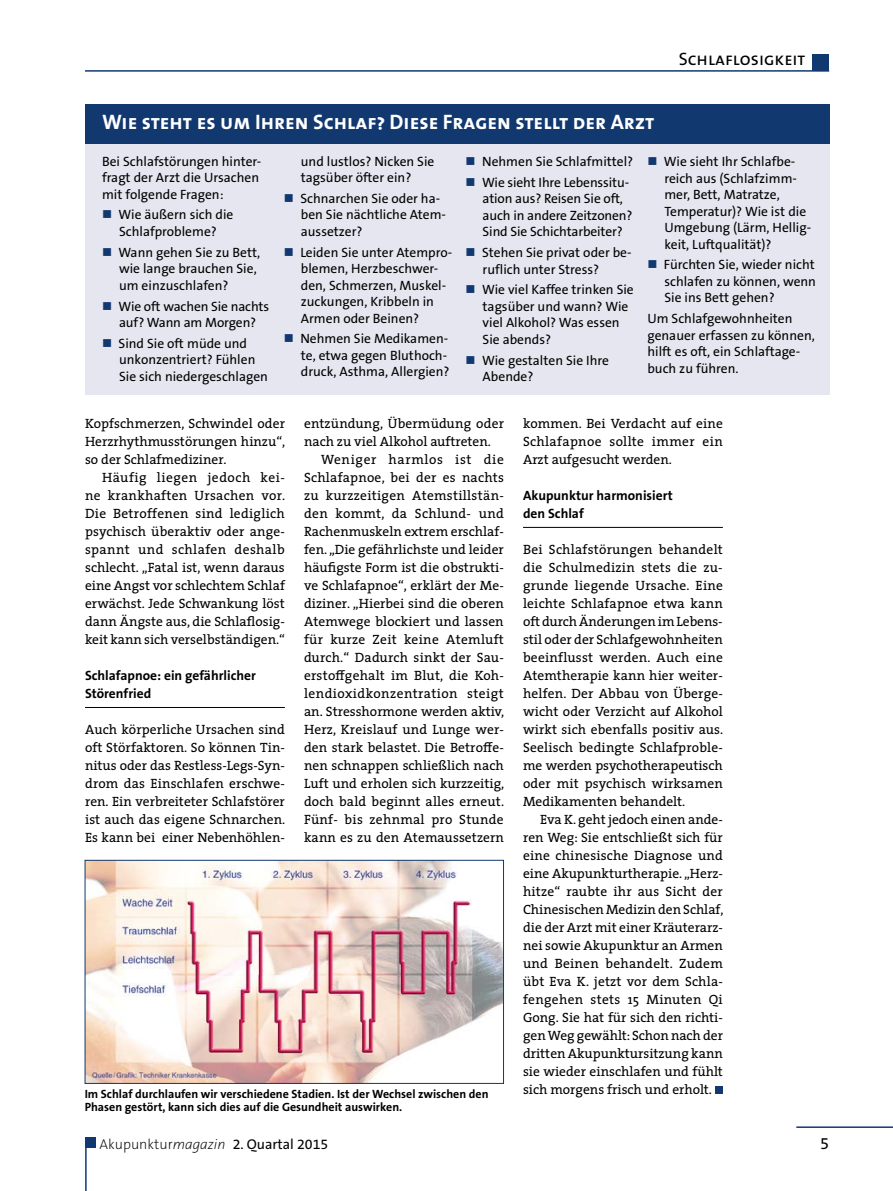
<style>
.page{position:relative;width:893px;height:1191px;background:#fff}
.page>*{position:absolute;margin:0;border:0;box-sizing:border-box;transform-origin:0 0}
.t1{font:700 21px "Aku Mag Caps";color:#fff}
.t2{font:18px "Aku Mag Caps";color:#000}
.t3{font:16.5px "The Sans B5 Plain";color:#000}
.t4{font:14.25px "The Sans B5 Plain";color:#000}
.t5{font:13.5px/18px "The Serif";letter-spacing:.005em;color:#000;text-align:justify}
.t6{font:13.5px/16.5px "The Sans B5 Plain";color:#000}
.t7{font:700 13.5px/18px "The Sans B7";color:#000}
.t8{font:13.5px "The Serif";letter-spacing:.035em;color:#000}
.t9{font:13.5px "The Serif";letter-spacing:.025em;color:#000}
.t10{font:13.5px "The Serif";letter-spacing:.045em;color:#000}
.t11{font:700 12px/13.5px "The Sans B7";color:#000}
.s1{color:#123870}
.s2{font-family:"The Sans B2";font-weight:200}
.s3{font-family:"The Sans B2";font-weight:200;font-style:italic}
</style>
<div class="page">
<hr style="left:85px;top:707px;width:200px;height:1px;background:#000">
<hr style="left:523px;top:527px;width:200px;height:1px;background:#000">
<div style="left:715px;top:1086px;width:8px;height:8px;background:#123870"></div>
<hr style="left:85px;top:70px;width:744px;height:2px;background:#123870">
<div style="left:812px;top:54px;width:17px;height:17px;background:#123870"></div>
<hr style="left:796px;top:1126px;width:97px;height:2px;background:#123870">
<hr style="left:85px;top:1138px;width:2px;height:53px;background:#123870">
<div style="left:85px;top:1137px;width:11px;height:10px;background:#123870"></div>
<div style="left:85px;top:143px;width:744px;height:251px;background:#e5e6ef"></div>
<div style="left:85px;top:104px;width:744px;height:39px;background:#123870"></div>
<img style="left:87px;top:862px;width:415px;height:219px">
<div style="left:85px;top:860px;width:419px;height:223px;border:1px solid #123870"></div>
<h1 class="t1" style="left:102px;top:105px;width:554px">Wie steht es um Ihren Schlaf? Diese Fragen stellt der Arzt</h1>
<h2 class="t2" style="left:679px;top:43px;width:128px">Schlaflosigkeit</h2>
<p class="t6" style="left:102px;top:153px;width:161px">Bei Schlafstörungen hinter&shy;fragt der Arzt die Ursachen mit folgende Fragen:</p>
<p class="t6" style="left:102px;top:207px;width:133px;text-align:center"><span class="s1">■</span> Wie äußern sich die<br>Schlafprobleme?</p>
<p class="t6" style="left:119px;top:244px;width:143px;text-indent:-17px"><span class="s1">■</span> Wann gehen Sie zu Bett, wie lange brauchen Sie, um einzuschlafen?</p>
<p class="t6" style="left:102px;top:298px;width:169px;text-align:center"><span class="s1">■</span> Wie oft wachen Sie nachts auf? Wann am Morgen?</p>
<p class="t6" style="left:119px;top:335px;width:151px;text-indent:-17px"><span class="s1">■</span> Sind Sie oft müde und unkonzentriert? Fühlen<br>Sie sich niedergeschlagen</p>
<p class="t6" style="left:301px;top:153px;width:135px">und lustlos? Nicken Sie tagsüber öfter ein?</p>
<p class="t6" style="left:301px;top:191px;width:147px;text-indent:-17px"><span class="s1">■</span> Schnarchen Sie oder ha&shy;ben Sie nächtliche Atem&shy;aussetzer?</p>
<p class="t6" style="left:301px;top:244px;width:153px;text-indent:-17px"><span class="s1">■</span> Leiden Sie unter Atempro&shy;blemen, Herzbeschwer&shy;den, Schmerzen, Muskel&shy;zuckungen, Kribbeln in<br>Armen oder Beinen?</p>
<p class="t6" style="left:301px;top:331px;width:150px;text-indent:-17px"><span class="s1">■</span> Nehmen Sie Medikamen&shy;te, etwa gegen Bluthoch&shy;druck, Asthma, Allergien?</p>
<p class="t6" style="left:466px;top:154px;width:169px"><span class="s1">■</span> Nehmen Sie Schlafmittel?</p>
<p class="t6" style="left:483px;top:175px;width:151px;text-indent:-17px"><span class="s1">■</span> Wie sieht Ihre Lebenssitu&shy;ation aus? Reisen Sie oft, auch in andere Zeitzonen?<br>Sind Sie Schichtarbeiter?</p>
<p class="t6" style="left:483px;top:245px;width:150px;text-indent:-17px"><span class="s1">■</span> Stehen Sie privat oder be&shy;ruflich unter Stress?</p>
<p class="t6" style="left:483px;top:282px;width:153px;text-indent:-17px"><span class="s1">■</span> Wie viel Kaffee trinken Sie tagsüber und wann? Wie viel Alkohol? Was essen<br>Sie abends?</p>
<p class="t6" style="left:483px;top:352px;width:128px;text-indent:-17px"><span class="s1">■</span> Wie gestalten Sie Ihre<br>Abende?</p>
<p class="t6" style="left:664px;top:154px;width:148px;text-indent:-17px"><span class="s1">■</span> Wie sieht Ihr Schlafbe&shy;reich aus (Schlafzimm&shy;mer, Bett, Matratze,<br>Temperatur)? Wie ist die<br>Umgebung (Lärm, Hellig&shy;keit, Luftqualität)?</p>
<p class="t6" style="left:664px;top:257px;width:153px;text-align:justify;text-indent:-17px"><span class="s1">■</span> Fürchten Sie, wieder nicht schlafen zu können, wenn Sie ins Bett gehen?</p>
<p class="t6" style="left:647px;top:311px;width:169px">Um Schlafgewohnheiten genauer erfassen zu können, hilft es oft, ein Schlaftage&shy;buch zu führen.</p>
<p class="t5" style="left:85px;top:414px;width:202px">Kopfschmerzen, Schwindel oder Herzrhythmusstörungen hinzu“, so der Schlafmediziner.</p>
<p class="t5" style="left:85px;top:468px;width:202px;text-indent:17px">Häufig liegen jedoch kei&shy;ne krankhaften Ursachen vor.<br>Die Betroffenen sind lediglich psychisch überaktiv oder ange&shy;spannt und schlafen deshalb schlecht. „Fatal ist, wenn daraus eine Angst vor schlechtem Schlaf erwächst. Jede Schwankung löst dann Ängste aus, die Schlaflosig&shy;keit kann sich verselbständigen.“</p>
<p class="t7" style="left:85px;top:666px;width:172px">Schlafapnoe: ein gefährlicher<br>Störenfried</p>
<p class="t5" style="left:85px;top:720px;width:202px">Auch körperliche Ursachen sind oft Störfaktoren. So können Tin&shy;nitus oder das Restless-Legs-Syn&shy;drom das Einschlafen erschwe&shy;ren. Ein verbreiteter Schlafstörer ist auch das eigene Schnarchen.<br>Es kann bei einer Nebenhöhlen-</p>
<p class="t5" style="left:304px;top:414px;width:201px">entzündung, Übermüdung oder</p>
<p class="t5" style="left:304px;top:432px;width:188px">nach zu viel Alkohol auftreten.</p>
<p class="t10" style="left:321px;top:448px;width:184px">Weniger harmlos ist die</p>
<p class="t5" style="left:304px;top:468px;width:201px">Schlafapnoe, bei der es nachts</p>
<p class="t5" style="left:304px;top:486px;width:201px">zu kurzzeitigen Atemstillstän-</p>
<p class="t9" style="left:304px;top:502px;width:201px">den kommt, da Schlund- und</p>
<p class="t5" style="left:304px;top:522px;width:201px">Rachenmuskeln extrem erschlaf-</p>
<p class="t5" style="left:304px;top:540px;width:201px">fen. „Die gefährlichste und leider</p>
<p class="t5" style="left:304px;top:558px;width:201px">häufigste Form ist die obstrukti-</p>
<p class="t5" style="left:304px;top:576px;width:201px">ve Schlafapnoe“, erklärt der Me-</p>
<p class="t5" style="left:304px;top:594px;width:201px">diziner. „Hierbei sind die oberen</p>
<p class="t5" style="left:304px;top:612px;width:201px">Atemwege blockiert und lassen</p>
<p class="t5" style="left:304px;top:629px;width:201px">für kurze Zeit keine Atemluft</p>
<p class="t5" style="left:304px;top:647px;width:201px">durch.“ Dadurch sinkt der Sau-</p>
<p class="t5" style="left:304px;top:665px;width:201px">erstoffgehalt im Blut, die Koh-</p>
<p class="t8" style="left:304px;top:682px;width:201px">lendioxidkonzentration steigt</p>
<p class="t5" style="left:304px;top:701px;width:202px">an. Stresshormone werden aktiv,</p>
<p class="t5" style="left:304px;top:719px;width:201px">Herz, Kreislauf und Lunge wer-</p>
<p class="t5" style="left:304px;top:737px;width:201px">den stark belastet. Die Betroffe-</p>
<p class="t5" style="left:304px;top:755px;width:201px">nen schnappen schließlich nach</p>
<p class="t5" style="left:304px;top:773px;width:202px">Luft und erholen sich kurzzeitig,</p>
<p class="t5" style="left:304px;top:791px;width:202px">doch bald beginnt alles erneut.</p>
<p class="t5" style="left:304px;top:809px;width:201px">Fünf- bis zehnmal pro Stunde</p>
<p class="t5" style="left:304px;top:827px;width:201px">kann es zu den Atemaussetzern</p>
<p class="t11" style="left:85px;top:1087px;width:405px">Im Schlaf durchlaufen wir verschiedene Stadien. Ist der Wechsel zwischen den<br>Phasen gestört, kann sich dies auf die Gesundheit auswirken.</p>
<p class="t5" style="left:523px;top:414px;width:201px">kommen. Bei Verdacht auf eine Schlafapnoe sollte immer ein Arzt aufgesucht werden.</p>
<p class="t7" style="left:523px;top:486px;width:151px">Akupunktur harmonisiert den Schlaf</p>
<p class="t5" style="left:523px;top:540px;width:202px">Bei Schlafstörungen behandelt die Schulmedizin stets die zu&shy;grunde liegende Ursache. Eine leichte Schlafapnoe etwa kann oft durch Änderungen im Lebens&shy;stil oder der Schlafgewohnheiten beeinflusst werden. Auch eine Atemtherapie kann hier weiter&shy;helfen. Der Abbau von Überge&shy;wicht oder Verzicht auf Alkohol wirkt sich ebenfalls positiv aus.<br>Seelisch bedingte Schlafproble&shy;me werden psychotherapeutisch oder mit psychisch wirksamen Medikamenten behandelt.</p>
<p class="t5" style="left:523px;top:810px;width:202px;text-indent:17px">Eva K. geht jedoch einen ande&shy;ren Weg: Sie entschließt sich für eine chinesische Diagnose und eine Akupunkturtherapie. „Herz&shy;hitze“ raubte ihr aus Sicht der Chinesischen Medizin den Schlaf, die der Arzt mit einer Kräuterarz&shy;nei sowie Akupunktur an Armen und Beinen behandelt. Zudem übt Eva K. jetzt vor dem Schla&shy;fengehen stets 15 Minuten Qi Gong. Sie hat für sich den richti&shy;gen Weg gewählt: Schon nach der dritten Akupunktursitzung kann sie wieder einschlafen und fühlt sich morgens frisch und erholt.</p>
<p class="t4" style="left:100px;top:1136px;width:230px"><span class="s2">Akupunktur</span><span class="s3">magazin</span> 2. Quartal 2015</p>
<p class="t3" style="left:820px;top:1134px;width:11px">5</p>
</div>
